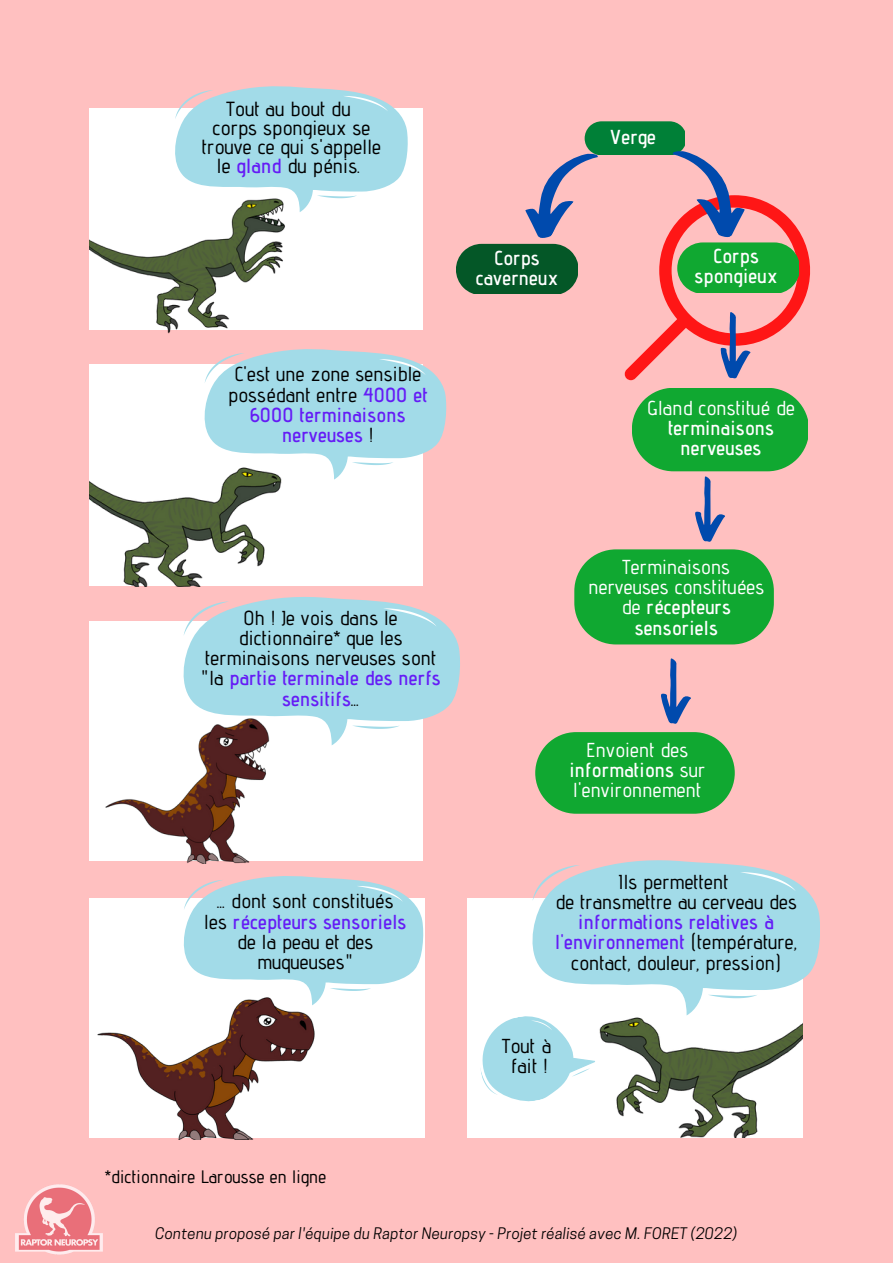
<style>
.page{position:relative;width:893px;height:1264px;background:#fff}
.page>*{position:absolute;margin:0;border:0;box-sizing:border-box;transform-origin:0 0}
.t1{font:500 20.4px/19px "Advent Pro";letter-spacing:.01em;color:#000;text-align:center}
.t2{font:500 20.25px/20.2px "Advent Pro";letter-spacing:.01em;color:#000;text-align:center}
.t3{font:500 20.25px/20.2px "Advent Pro";letter-spacing:.01em;color:#fff;text-align:center}
.t4{font:600 20.25px/20.2px "Advent Pro";letter-spacing:.01em;color:#fff;text-align:center}
.t5{font:500 18px "Advent Pro";letter-spacing:.01em;color:#000}
.t6{font:italic 15px "Cooper Hewitt";letter-spacing:.015em;color:#000}
.s1{font-weight:600;color:#651cf6}
.s2{font-weight:600}
</style>
<div class="page">
<div style="left:0;top:0;width:892px;height:1262px;background:#ffc0c0"></div>
<div style="left:89px;top:109px;width:334px;height:220px;background:#fff"></div>
<svg style="left:175px;top:86px;width:233px;height:126px"></svg>
<div style="left:89px;top:365px;width:334px;height:221px;background:#fff"></div>
<svg style="left:204px;top:349px;width:242px;height:130px"></svg>
<div style="left:89px;top:621px;width:334px;height:239px;background:#fff"></div>
<svg style="left:184px;top:597px;width:276px;height:148px"></svg>
<div style="left:467px;top:898px;width:335px;height:239px;background:#fff"></div>
<img style="left:89px;top:410px;width:210px;height:177px">
<img style="left:89px;top:185px;width:207px;height:149px">
<svg style="left:480px;top:860px;width:339px;height:249px"></svg>
<img style="left:582px;top:960px;width:220px;height:177px">
<div style="left:89px;top:898px;width:336px;height:239px;background:#fff"></div>
<svg style="left:184px;top:876px;width:239px;height:126px"></svg>
<img style="left:91px;top:988px;width:226px;height:151px">
<svg style="left:574px;top:549px;width:199px;height:95px;background:#23a93c"></svg>
<svg style="left:456px;top:121px;width:354px;height:259px"></svg>
<svg style="left:632px;top:388px;width:175px;height:154px"></svg>
<svg style="left:535px;top:732px;width:199px;height:81px;background:#24aa3d"></svg>
<svg style="left:661px;top:658px;width:30px;height:66px"></svg>
<img style="left:89px;top:705px;width:191px;height:158px">
<img style="left:16px;top:1184px;width:86px;height:71px">
<p class="t1" style="left:202px;top:99px;width:181px">Tout au bout du<br>corps spongieux se trouve ce qui s'appelle le <span class="s1">gland</span> du pénis.</p>
<p class="t2" style="left:228px;top:364px;width:201px">C'est une zone sensible possédant entre <span class="s1">4000 et<br>6000 terminaisons nerveuses</span> !</p>
<p class="t4" style="left:476px;top:247px;width:84px">Corps caverneux</p>
<p class="t4" style="left:609px;top:126px;width:48px">Verge</p>
<p class="t4" style="left:694px;top:245px;width:84px">Corps spongieux</p>
<p class="t3" style="left:647px;top:397px;width:149px">Gland constitué de</p>
<p class="t4" style="left:668px;top:417px;width:107px">terminaisons nerveuses</p>
<p class="t2" style="left:201px;top:607px;width:241px">Oh ! Je vois dans le dictionnaire* que les terminaisons nerveuses sont "la <span class="s1">partie terminale des nerfs sensitifs</span>...</p>
<p class="t2" style="left:204px;top:890px;width:203px">... dont sont constitués les <span class="s1">récepteurs sensoriels </span>de la peau et des muqueuses"</p>
<p class="t5" style="left:105px;top:1165px;width:223px">*dictionnaire Larousse en ligne</p>
<p class="t3" style="left:588px;top:556px;width:177px">Terminaisons nerveuses constituées de <span class="s2">récepteurs sensoriels</span></p>
<p class="t3" style="left:569px;top:739px;width:137px">Envoient des <span class="s2">informations</span> sur l'environnement</p>
<p class="t2" style="left:555px;top:871px;width:243px">Ils permettent<br>de transmettre au cerveau des</p>
<p class="t2" style="left:555px;top:911px;width:243px"><span class="s1">informations relatives à l'environnement</span> (température, contact, douleur, pression)</p>
<p class="t2" style="left:502px;top:1035px;width:50px">Tout à fait !</p>
<p class="t6" style="left:155px;top:1227px;width:583px">Contenu proposé par l'équipe du Raptor Neuropsy - Projet réalisé avec M. FORET (2022)</p>
</div>
